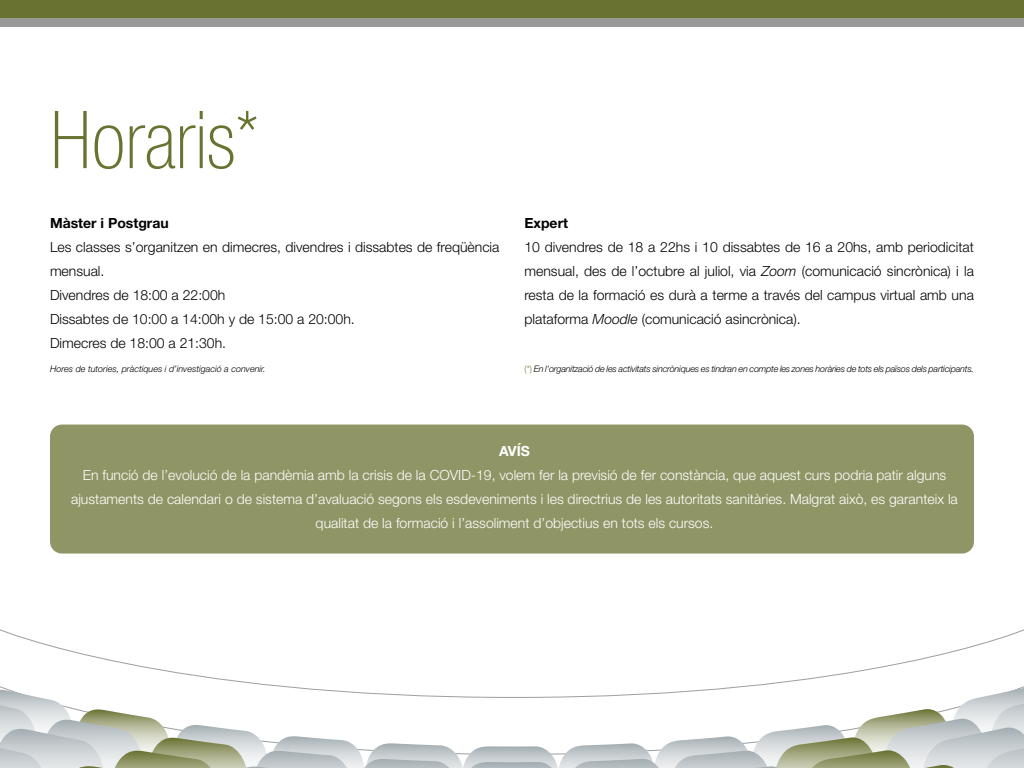
<style>
.page{position:relative;width:1024px;height:768px;background:#fff}
.page>*{position:absolute;margin:0;border:0;box-sizing:border-box;transform-origin:0 0}
.t1{font:100 condensed 80px "Helvetica Neue LT Std";color:#6a7232}
.t2{font:300 14px/24px "Helvetica Neue LT Std";color:#000}
.t3{font:300 14px/24px "Helvetica Neue LT Std";color:#fff;text-align:center}
.t4{font:700 14px "Helvetica Neue LT Std";color:#000}
.t5{font:700 14px "Helvetica Neue LT Std";color:#fff}
.t6{font:italic 300 9px "Helvetica Neue LT Std";letter-spacing:-.02em;color:#000}
.t7{font:italic 300 9px "Helvetica Neue LT Std";color:#000}
.s1{font-style:italic}
.s2{font-style:normal;color:#6a7232}
</style>
<div class="page">
<div style="left:0;top:0;width:1024px;height:18px;background:#6a7232"></div>
<div style="left:0;top:18px;width:1024px;height:9px;background:#999997"></div>
<svg style="left:0;top:629px;width:1024px;height:59px"></svg>
<svg style="left:0;top:688px;width:1024px;height:80px"></svg>
<div style="left:50px;top:425px;width:924px;height:129px;background:#8f9565;border-radius:12px"></div>
<h1 class="t1" style="left:50px;top:95px;width:210px">Horaris*</h1>
<p class="t4" style="left:50px;top:214px;width:120px">Màster i Postgrau</p>
<p class="t2" style="left:50px;top:235px;width:451px">Les classes s’organitzen en dimecres, divendres i dissabtes de freqüència mensual.<br>Divendres de 18:00 a 22:00h<br>Dissabtes de 10:00 a 14:00h y de 15:00 a 20:00h.<br>Dimecres de 18:00 a 21:30h.</p>
<p class="t7" style="left:50px;top:363px;width:217px">Hores de tutories, pràctiques i d’investigació a convenir.</p>
<p class="t4" style="left:524px;top:214px;width:45px">Expert</p>
<p class="t2" style="left:524px;top:235px;width:451px;text-align:justify">10 divendres de 18 a 22hs i 10 dissabtes de 16 a 20hs, amb periodicitat mensual, des de l’octubre al juliol, via <span class="s1">Zoom</span> (comunicació sincrònica) i la resta de la formació es durà a terme a través del campus virtual amb una plataforma <span class="s1">Moodle</span> (comunicació asincrònica).</p>
<p class="t6" style="left:524px;top:363px;width:451px"><span class="s2">(*)</span> En l’organització de les activitats sincròniques es tindran en compte les zones horàries de tots els països dels participants.</p>
<p class="t5" style="left:499px;top:442px;width:32px">AVÍS</p>
<p class="t3" style="left:71px;top:463px;width:888px">En funció de l’evolució de la pandèmia amb la crisis de la COVID-19, volem fer la previsió de fer constància, que aquest curs podria patir alguns ajustaments de calendari o de sistema d’avaluació segons els esdeveniments i les directrius de les autoritats sanitàries. Malgrat això, es garanteix la qualitat de la formació i l’assoliment d’objectius en tots els cursos.</p>
</div>
